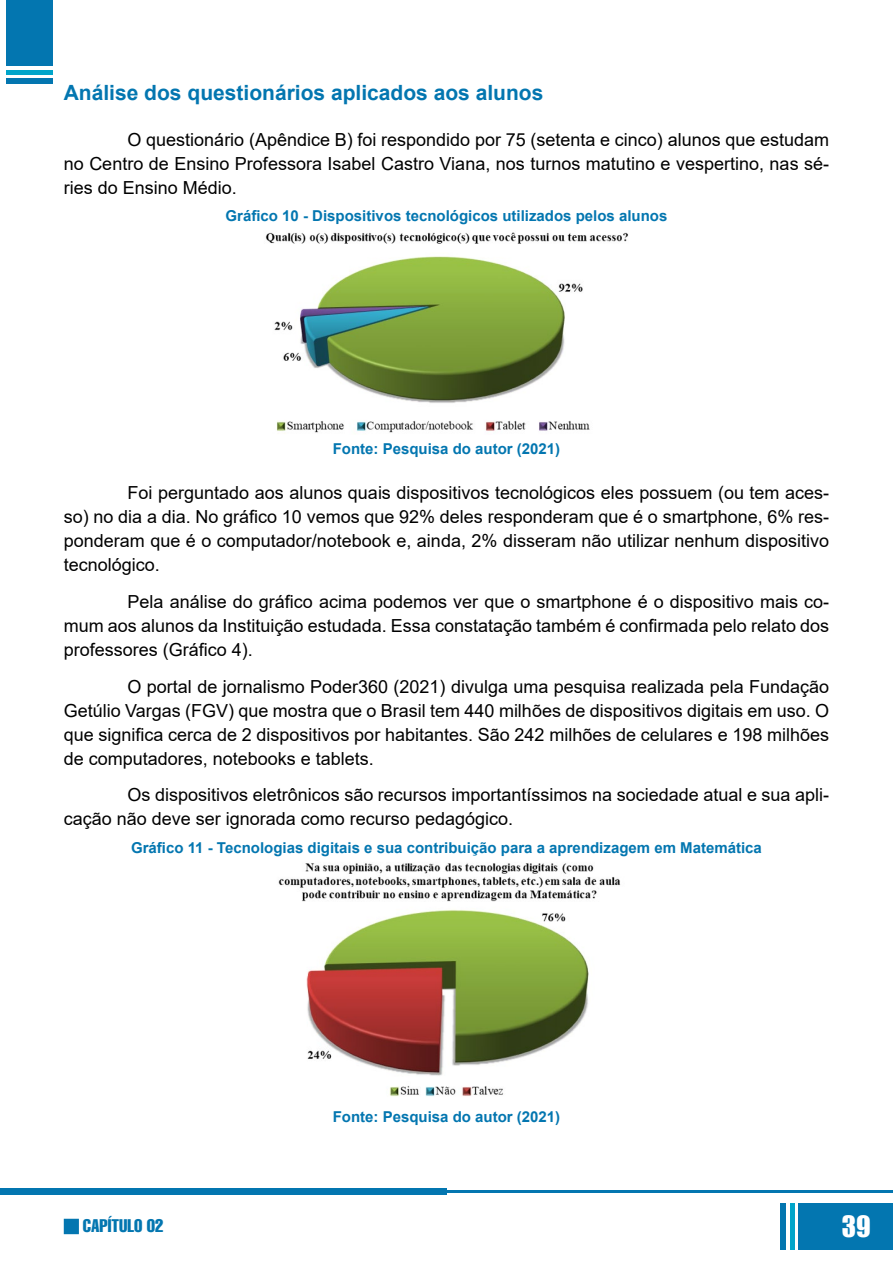
<style>
.page{position:relative;width:893px;height:1263px;background:#fff}
.page>*{position:absolute;margin:0;border:0;box-sizing:border-box;transform-origin:0 0}
.t1{font:27px "Impact";color:#fff}
.t2{font:700 21px "Arial";color:#0376b0}
.t3{font:18px/24px "Arial";color:#000;text-align:justify}
.t4{font:extra-condensed 18px "Helvetica";color:#0376b0}
.t5{font:700 15px "Arial";color:#0376b0}
</style>
<div class="page">
<div style="left:798px;top:1203px;width:95px;height:47px;background:#0376b0"></div>
<hr style="left:790px;top:1203px;width:4px;height:47px;background:#00a5ca">
<div style="left:780px;top:1203px;width:6px;height:47px;background:#0376b0"></div>
<div style="left:0;top:1188px;width:446px;height:7px;background:#0376b0"></div>
<hr style="left:446px;top:1191px;width:447px;height:2px;background:#0376b0">
<div style="left:6px;top:0;width:47px;height:66px;background:#0376b0"></div>
<div style="left:6px;top:70px;width:47px;height:5px;background:#00a5ca"></div>
<div style="left:6px;top:78px;width:47px;height:6px;background:#0376b0"></div>
<div style="left:64px;top:1219px;width:15px;height:15px;background:#0376b0;border:2px solid #0376b0"></div>
<img style="left:265px;top:232px;width:363px;height:201px">
<img style="left:278px;top:863px;width:343px;height:234px">
<p class="t2" style="left:64px;top:78px;width:481px">Análise dos questionários aplicados aos alunos</p>
<p class="t3" style="left:64px;top:127px;width:767px;text-indent:64px">O questionário (Apêndice B) foi respondido por 75 (setenta e cinco) alunos que estudam no Centro de Ensino Professora Isabel Castro Viana, nos turnos matutino e vespertino, nas sé&shy;ries do Ensino Médio.</p>
<p class="t5" style="left:226px;top:206px;width:443px">Gráfico 10 - Dispositivos tecnológicos utilizados pelos alunos</p>
<p class="t5" style="left:333px;top:438px;width:229px">Fonte: Pesquisa do autor (2021)</p>
<p class="t3" style="left:64px;top:481px;width:767px;text-indent:64px">Foi perguntado aos alunos quais dispositivos tecnológicos eles possuem (ou tem aces&shy;so) no dia a dia. No gráfico 10 vemos que 92% deles responderam que é o smartphone, 6% res&shy;ponderam que é o computador/notebook e, ainda, 2% disseram não utilizar nenhum dispositivo tecnológico.</p>
<p class="t3" style="left:64px;top:589px;width:767px;text-indent:64px">Pela análise do gráfico acima podemos ver que o smartphone é o dispositivo mais co&shy;mum aos alunos da Instituição estudada. Essa constatação também é confirmada pelo relato dos professores (Gráfico 4).</p>
<p class="t3" style="left:64px;top:674px;width:767px;text-indent:64px">O portal de jornalismo Poder360 (2021) divulga uma pesquisa realizada pela Fundação Getúlio Vargas (FGV) que mostra que o Brasil tem 440 milhões de dispositivos digitais em uso. O que significa cerca de 2 dispositivos por habitantes. São 242 milhões de celulares e 198 milhões de computadores, notebooks e tablets.</p>
<p class="t3" style="left:64px;top:783px;width:767px;text-indent:64px">Os dispositivos eletrônicos são recursos importantíssimos na sociedade atual e sua apli&shy;cação não deve ser ignorada como recurso pedagógico.</p>
<p class="t5" style="left:131px;top:837px;width:632px">Gráfico 11 - Tecnologias digitais e sua contribuição para a aprendizagem em Matemática</p>
<p class="t5" style="left:333px;top:1106px;width:229px">Fonte: Pesquisa do autor (2021)</p>
<p class="t4" style="left:83px;top:1214px;width:82px">CAPÍTULO 02</p>
<h1 class="t1" style="left:842px;top:1206px;width:30px">39</h1>
</div>
